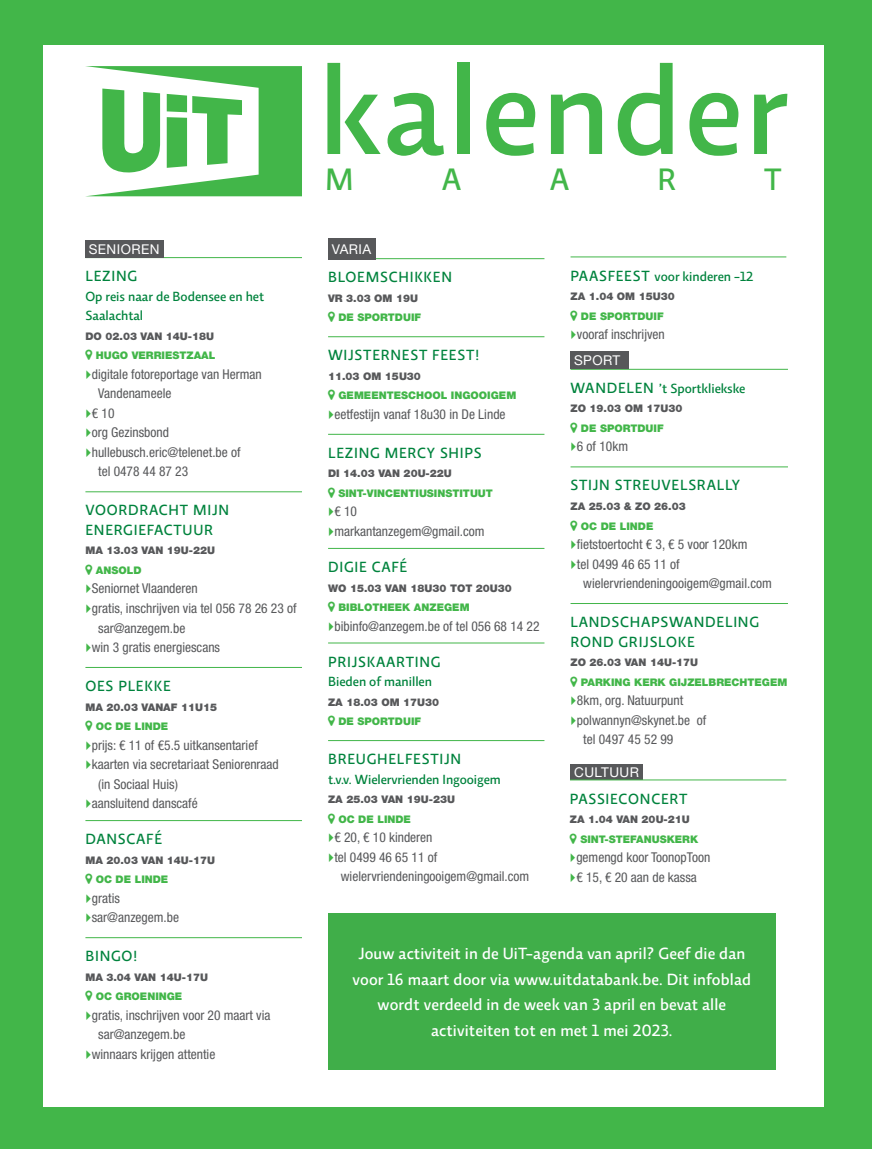
<style>
.page{position:relative;width:872px;height:1149px;background:#fff}
.page>*{position:absolute;margin:0;border:0;box-sizing:border-box;transform-origin:0 0}
.t1{font:500 127.5px "Relato Sans OT";letter-spacing:.02em;color:#42b649}
.TITEL_13_PT_turquois{font:500 31.5px "Relato Sans OT";color:#42b649}
.t2{font:500 16.5px/25.5px "Relato Sans OT";letter-spacing:.01em;color:#fff;text-align:center}
.EVENT_MET_LIJN{font:500 15px/19.5px "Relato Sans OT";letter-spacing:.05em;color:#00833d}
.t3{font:condensed 13.5px/19.5px "Helvetica Neue LT Std";color:#57585a}
.ondertitel{font:500 13.5px/19.5px "Relato Sans OT";color:#00833d}
.EVENT_MET_LIJN-2{font:500 13.5px "Relato Sans OT";color:#00833d}
.t4{font:13.5px "Helvetica Neue LT Std";letter-spacing:.03em;color:#fff}
.datum_en_uur{font:900 10.5px "Helvetica Neue LT Std";color:#57585a}
.t5{font:900 10.5px "Helvetica Neue LT Std";color:#42b649}
.s1{font-size:15px}
</style>
<div class="page">
<div style="left:0;top:0;width:872px;height:1148px;background:#42b649"></div>
<div style="left:44px;top:45px;width:779px;height:1060px;background:#fff"></div>
<svg style="left:85px;top:66px;width:217px;height:130px"></svg>
<div style="left:570px;top:764px;width:73px;height:15px;background:#57585a"></div>
<hr style="left:85px;top:257px;width:217px;height:1px;background:#42b649">
<hr style="left:85px;top:491px;width:217px;height:1px;background:#42b649">
<hr style="left:85px;top:667px;width:217px;height:1px;background:#42b649">
<hr style="left:85px;top:820px;width:217px;height:1px;background:#42b649">
<hr style="left:85px;top:937px;width:217px;height:1px;background:#42b649">
<hr style="left:328px;top:258px;width:216px;height:1px;background:#42b649">
<hr style="left:328px;top:336px;width:216px;height:1px;background:#42b649">
<hr style="left:328px;top:434px;width:216px;height:1px;background:#42b649">
<hr style="left:328px;top:548px;width:216px;height:1px;background:#42b649">
<hr style="left:328px;top:642px;width:216px;height:1px;background:#42b649">
<hr style="left:328px;top:740px;width:216px;height:1px;background:#42b649">
<hr style="left:570px;top:369px;width:218px;height:1px;background:#42b649">
<hr style="left:570px;top:466px;width:218px;height:1px;background:#42b649">
<hr style="left:570px;top:603px;width:218px;height:1px;background:#42b649">
<hr style="left:570px;top:779px;width:216px;height:1px;background:#42b649">
<div style="left:85px;top:240px;width:79px;height:18px;background:#57585a"></div>
<div style="left:327px;top:238px;width:48px;height:21px;background:#57585a"></div>
<div style="left:570px;top:351px;width:58px;height:17px;background:#57585a"></div>
<hr style="left:570px;top:256px;width:216px;height:1px;background:#42b649">
<div style="left:328px;top:913px;width:447px;height:156px;background:#40ae49"></div>
<p class="t1" style="left:318px;top:34px;width:471px">kalender</p>
<p class="TITEL_13_PT_turquois" style="left:325px;top:160px;width:30px">M</p>
<p class="TITEL_13_PT_turquois" style="left:442px;top:160px;width:21px">A</p>
<p class="TITEL_13_PT_turquois" style="left:549px;top:160px;width:21px">A</p>
<p class="TITEL_13_PT_turquois" style="left:657px;top:160px;width:20px">R</p>
<p class="TITEL_13_PT_turquois" style="left:764px;top:160px;width:19px">T</p>
<p class="t4" style="left:89px;top:241px;width:72px">SENIOREN</p>
<p class="t4" style="left:332px;top:241px;width:41px">VARIA</p>
<p class="EVENT_MET_LIJN" style="left:85px;top:266px;width:53px">LEZING</p>
<p class="ondertitel" style="left:85px;top:286px;width:180px">Op reis naar de Bodensee en het<br>Saalachtal</p>
<p class="datum_en_uur" style="left:85px;top:329px;width:130px">DO 02.03 VAN 14U-18U</p>
<p class="t5" style="left:96px;top:349px;width:121px">HUGO VERRIESTZAAL</p>
<p class="t3" style="left:98px;top:364px;width:165px;text-indent:-6px">digitale fotoreportage van Herman<br>Vandenameele</p>
<p class="t3" style="left:92px;top:403px;width:24px">€ 10</p>
<p class="t3" style="left:92px;top:422px;width:79px">org Gezinsbond</p>
<p class="t3" style="left:98px;top:442px;width:144px;text-indent:-6px">hullebusch.eric@telenet.be of tel 0478 44 87 23</p>
<p class="EVENT_MET_LIJN" style="left:85px;top:500px;width:145px">VOORDRACHT MIJN<br>ENERGIEFACTUUR</p>
<p class="datum_en_uur" style="left:85px;top:544px;width:131px">MA 13.03 VAN 19U-22U</p>
<p class="t5" style="left:96px;top:563px;width:47px">ANSOLD</p>
<p class="t3" style="left:92px;top:578px;width:107px">Seniornet Vlaanderen</p>
<p class="t3" style="left:98px;top:598px;width:200px;text-indent:-6px">gratis, inschrijven via tel 056 78 26 23 of sar@anzegem.be</p>
<p class="t3" style="left:92px;top:637px;width:130px">win 3 gratis energiescans</p>
<p class="EVENT_MET_LIJN" style="left:85px;top:675px;width:87px">OES PLEKKE</p>
<p class="datum_en_uur" style="left:85px;top:700px;width:133px">MA 20.03 VANAF 11U15</p>
<p class="t5" style="left:96px;top:719px;width:74px">OC DE LINDE</p>
<p class="t3" style="left:92px;top:734px;width:168px">prijs: € 11 of €5.5 uitkansentarief</p>
<p class="t3" style="left:98px;top:754px;width:182px;text-indent:-6px">kaarten via secretariaat Seniorenraad (in Sociaal Huis)</p>
<p class="t3" style="left:92px;top:793px;width:107px">aansluitend danscafé</p>
<p class="EVENT_MET_LIJN" style="left:85px;top:828px;width:78px">DANSCAFÉ</p>
<p class="datum_en_uur" style="left:85px;top:853px;width:131px">MA 20.03 VAN 14U-17U</p>
<p class="t5" style="left:96px;top:872px;width:74px">OC DE LINDE</p>
<p class="t3" style="left:92px;top:887px;width:30px">gratis</p>
<p class="t3" style="left:92px;top:907px;width:89px">sar@anzegem.be</p>
<p class="EVENT_MET_LIJN" style="left:85px;top:945px;width:54px">BINGO!</p>
<p class="datum_en_uur" style="left:85px;top:970px;width:124px">MA 3.04 VAN 14U-17U</p>
<p class="t5" style="left:96px;top:989px;width:88px">OC GROENINGE</p>
<p class="t3" style="left:98px;top:1004px;width:174px;text-indent:-6px">gratis, inschrijven voor 20 maart via sar@anzegem.be</p>
<p class="t3" style="left:92px;top:1043px;width:125px">winnaars krijgen attentie</p>
<p class="EVENT_MET_LIJN" style="left:328px;top:267px;width:125px">BLOEMSCHIKKEN</p>
<p class="datum_en_uur" style="left:328px;top:292px;width:91px">VR 3.03 OM 19U</p>
<p class="t5" style="left:338px;top:311px;width:84px">DE SPORTDUIF</p>
<p class="EVENT_MET_LIJN" style="left:328px;top:345px;width:153px">WIJSTERNEST FEEST!</p>
<p class="datum_en_uur" style="left:328px;top:370px;width:94px">11.03 OM 15U30</p>
<p class="t5" style="left:338px;top:389px;width:179px">GEMEENTESCHOOL INGOOIGEM</p>
<p class="t3" style="left:334px;top:404px;width:173px">eetfestijn vanaf 18u30 in De Linde</p>
<p class="EVENT_MET_LIJN" style="left:328px;top:442px;width:155px">LEZING MERCY SHIPS</p>
<p class="datum_en_uur" style="left:328px;top:467px;width:125px">DI 14.03 VAN 20U-22U</p>
<p class="t5" style="left:338px;top:487px;width:156px">SINT-VINCENTIUSINSTITUUT</p>
<p class="t3" style="left:334px;top:501px;width:24px">€ 10</p>
<p class="t3" style="left:334px;top:521px;width:151px">markantanzegem@gmail.com</p>
<p class="EVENT_MET_LIJN" style="left:328px;top:556px;width:81px">DIGIE CAFÉ</p>
<p class="datum_en_uur" style="left:328px;top:581px;width:185px">WO 15.03 VAN 18U30 TOT 20U30</p>
<p class="t5" style="left:338px;top:601px;width:133px">BIBLOTHEEK ANZEGEM</p>
<p class="t3" style="left:334px;top:615px;width:207px">bibinfo@anzegem.be of tel 056 68 14 22</p>
<p class="EVENT_MET_LIJN" style="left:328px;top:651px;width:114px">PRIJSKAARTING</p>
<p class="ondertitel" style="left:328px;top:671px;width:105px">Bieden of manillen</p>
<p class="datum_en_uur" style="left:328px;top:695px;width:113px">ZA 18.03 OM 17U30</p>
<p class="t5" style="left:338px;top:715px;width:84px">DE SPORTDUIF</p>
<p class="EVENT_MET_LIJN" style="left:328px;top:748px;width:135px">BREUGHELFESTIJN</p>
<p class="ondertitel" style="left:328px;top:768px;width:174px">t.v.v. Wielervrienden Ingooigem</p>
<p class="datum_en_uur" style="left:328px;top:793px;width:128px">ZA 25.03 VAN 19U-23U</p>
<p class="t5" style="left:338px;top:812px;width:74px">OC DE LINDE</p>
<p class="t3" style="left:334px;top:827px;width:100px">€ 20, € 10 kinderen</p>
<p class="t3" style="left:341px;top:846px;width:190px;text-indent:-6px">tel 0499 46 65 11 of wielervriendeningooigem@gmail.com</p>
<p class="EVENT_MET_LIJN-2" style="left:570px;top:268px;width:184px"><span class="s1">PAASFEEST</span> voor kinderen -12</p>
<p class="datum_en_uur" style="left:570px;top:290px;width:106px">ZA 1.04 OM 15U30</p>
<p class="t5" style="left:581px;top:309px;width:84px">DE SPORTDUIF</p>
<p class="t3" style="left:577px;top:324px;width:89px">vooraf inschrijven</p>
<p class="t4" style="left:574px;top:352px;width:48px">SPORT</p>
<p class="EVENT_MET_LIJN-2" style="left:570px;top:380px;width:176px"><span class="s1">WANDELEN</span> ’t Sportkliekske</p>
<p class="datum_en_uur" style="left:570px;top:402px;width:113px">ZO 19.03 OM 17U30</p>
<p class="t5" style="left:581px;top:422px;width:84px">DE SPORTDUIF</p>
<p class="t3" style="left:577px;top:436px;width:53px">6 of 10km</p>
<p class="EVENT_MET_LIJN" style="left:570px;top:475px;width:171px">STIJN STREUVELSRALLY</p>
<p class="datum_en_uur" style="left:570px;top:500px;width:117px">ZA 25.03 &amp; ZO 26.03</p>
<p class="t5" style="left:581px;top:519px;width:74px">OC DE LINDE</p>
<p class="t3" style="left:577px;top:534px;width:172px">fietstoertocht € 3, € 5 voor 120km</p>
<p class="t3" style="left:583px;top:553px;width:190px;text-indent:-6px">tel 0499 46 65 11 of wielervriendeningooigem@gmail.com</p>
<p class="EVENT_MET_LIJN" style="left:570px;top:612px;width:190px">LANDSCHAPSWANDELING<br>ROND GRIJSLOKE</p>
<p class="datum_en_uur" style="left:570px;top:656px;width:129px">ZO 26.03 VAN 14U-17U</p>
<p class="t5" style="left:581px;top:675px;width:208px">PARKING KERK GIJZELBRECHTEGEM</p>
<p class="t3" style="left:577px;top:690px;width:108px">8km, org. Natuurpunt</p>
<p class="t3" style="left:583px;top:709px;width:124px;text-indent:-6px">polwannyn@skynet.be of tel 0497 45 52 99</p>
<p class="t4" style="left:574px;top:763px;width:66px">CULTUUR</p>
<p class="EVENT_MET_LIJN" style="left:570px;top:788px;width:119px">PASSIECONCERT</p>
<p class="datum_en_uur" style="left:570px;top:812px;width:121px">ZA 1.04 VAN 20U-21U</p>
<p class="t5" style="left:580px;top:832px;width:119px">SINT-STEFANUSKERK</p>
<p class="t3" style="left:576px;top:847px;width:135px">gemengd koor ToonopToon</p>
<p class="t3" style="left:576px;top:866px;width:122px">€ 15, € 20 aan de kassa</p>
<p class="t2" style="left:352px;top:940px;width:400px">Jouw activiteit in de UiT-agenda van april? Geef die dan voor 16 maart door via www.uitdatabank.be. Dit infoblad wordt verdeeld in de week van 3 april en bevat alle activiteiten tot en met 1 mei 2023.</p>
</div>
